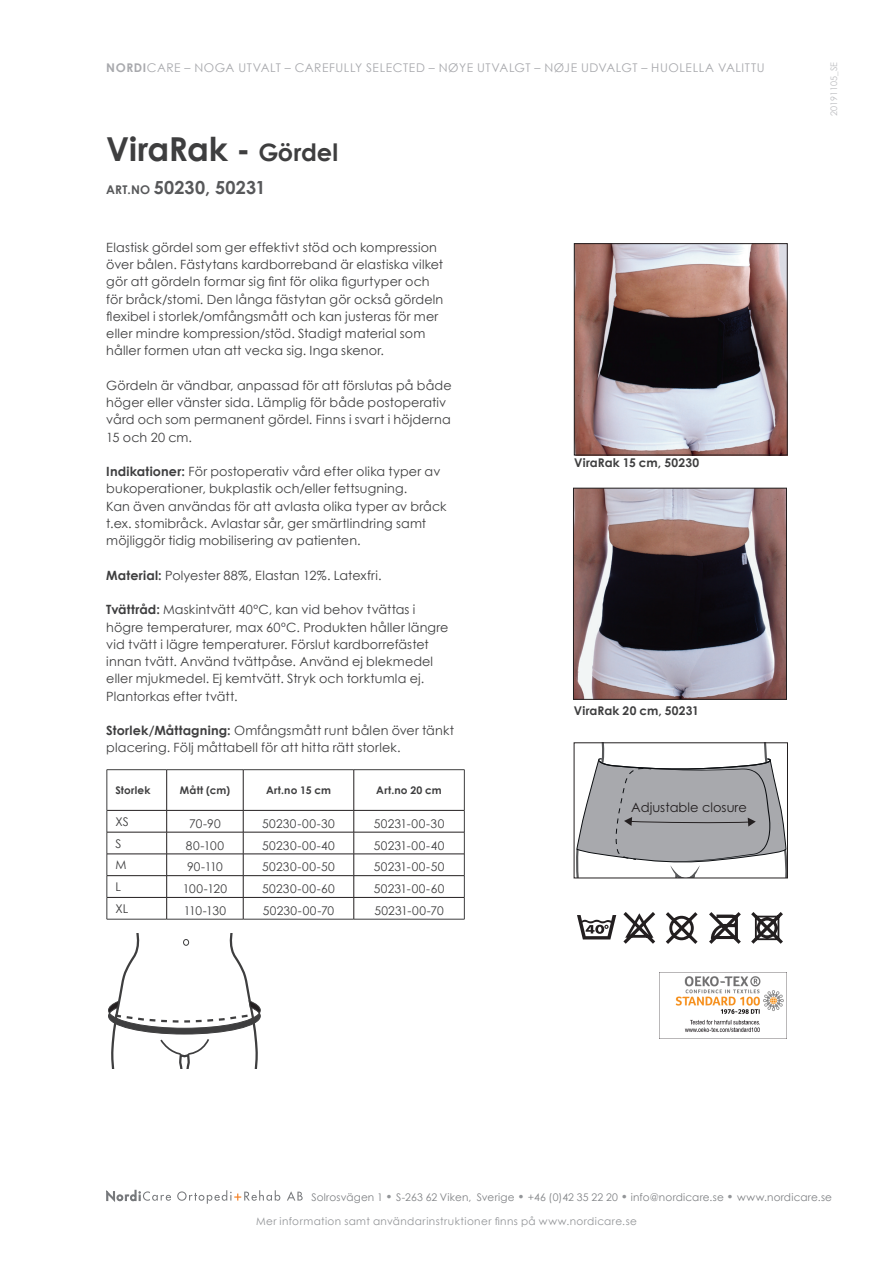
<style>
.page{position:relative;width:893px;height:1263px;background:#fff}
.page>*{position:absolute;margin:0;border:0;box-sizing:border-box;transform-origin:0 0}
.t1{font:700 33px "Century Gothic";letter-spacing:-.01em;color:#3e3e3f}
.t2{font:700 18px "Century Gothic";letter-spacing:.015em;color:#57585a}
.t3{font:13.05px "Century Gothic";color:#231f20}
.t4{font:12.75px/17.2px "Century Gothic";letter-spacing:.01em;color:#3e3e3f}
.t5{font:12px "Century Gothic";letter-spacing:.02em;color:#3e3e3f}
.t6{font:12px "Century Gothic";letter-spacing:.045em;color:#a8a9ad}
.t7{font:700 12px "Century Gothic";letter-spacing:.015em;color:#3e3e3f}
.t8{font:10.5px "Century Gothic";letter-spacing:.02em;color:#808285}
.t9{font:10.5px "Century Gothic";letter-spacing:.04em;color:#939598}
.t10{font:700 10.5px "Century Gothic";letter-spacing:.02em;color:#3e3e3f}
.t11{font:9px "Century Gothic";color:#bcbdc0}
.s1{font-weight:700}
.s2{font-size:24px}
.s3{font-size:12px}
.s4{font-weight:700;font-size:12px;color:#939598}
</style>
<div class="page">
<img style="left:576px;top:245px;width:209px;height:208px">
<div style="left:574px;top:243px;width:213px;height:212px;border:1px solid #231f20"></div>
<img style="left:575px;top:490px;width:210px;height:207px">
<div style="left:573px;top:488px;width:214px;height:211px;border:1px solid #231f20"></div>
<svg style="left:576px;top:745px;width:210px;height:131px"></svg>
<svg style="left:577px;top:915px;width:39px;height:24px"></svg>
<svg style="left:623px;top:912px;width:32px;height:32px"></svg>
<svg style="left:666px;top:912px;width:32px;height:32px"></svg>
<svg style="left:709px;top:912px;width:32px;height:32px"></svg>
<svg style="left:751px;top:912px;width:32px;height:32px"></svg>
<img style="left:659px;top:973px;width:128px;height:66px">
<svg style="left:106px;top:1190px;width:65px;height:12px"></svg>
<svg style="left:177px;top:1190px;width:103px;height:14px"></svg>
<svg style="left:287px;top:1191px;width:16px;height:9px"></svg>
<hr style="left:107px;top:769px;width:60px;height:1px;background:#3e3e3f">
<hr style="left:167px;top:769px;width:76px;height:1px;background:#3e3e3f">
<hr style="left:243px;top:769px;width:111px;height:1px;background:#3e3e3f">
<hr style="left:354px;top:769px;width:111px;height:1px;background:#3e3e3f">
<svg style="left:107px;top:770px;width:358px;height:149px"></svg>
<hr style="left:107px;top:832px;width:60px;height:1px;background:#231f20">
<hr style="left:167px;top:832px;width:76px;height:1px;background:#231f20">
<hr style="left:243px;top:832px;width:111px;height:1px;background:#231f20">
<hr style="left:354px;top:832px;width:110px;height:1px;background:#231f20">
<hr style="left:107px;top:854px;width:60px;height:1px;background:#231f20">
<hr style="left:167px;top:854px;width:76px;height:1px;background:#231f20">
<hr style="left:243px;top:854px;width:111px;height:1px;background:#231f20">
<hr style="left:354px;top:854px;width:110px;height:1px;background:#231f20">
<hr style="left:107px;top:875px;width:60px;height:1px;background:#231f20">
<hr style="left:167px;top:875px;width:76px;height:1px;background:#231f20">
<hr style="left:243px;top:875px;width:111px;height:1px;background:#231f20">
<hr style="left:354px;top:875px;width:110px;height:1px;background:#231f20">
<hr style="left:107px;top:897px;width:60px;height:1px;background:#231f20">
<hr style="left:167px;top:897px;width:76px;height:1px;background:#231f20">
<hr style="left:243px;top:897px;width:111px;height:1px;background:#231f20">
<hr style="left:354px;top:897px;width:110px;height:1px;background:#231f20">
<hr style="left:107px;top:919px;width:60px;height:1px;background:#3e3e3f">
<hr style="left:167px;top:919px;width:76px;height:1px;background:#3e3e3f">
<hr style="left:243px;top:919px;width:111px;height:1px;background:#3e3e3f">
<hr style="left:354px;top:919px;width:111px;height:1px;background:#3e3e3f">
<svg style="left:108px;top:933px;width:153px;height:135px"></svg>
<p class="t6" style="left:106px;top:60px;width:660px"><span class="s1">NORDI</span>CARE – NOGA UTVALT – CAREFULLY SELECTED – NØYE UTVALGT – NØJE UDVALGT – HUOLELLA VALITTU</p>
<h1 class="t1" style="left:106px;top:128px;width:233px">ViraRak - <span class="s2">Gördel</span></h1>
<h2 class="t2" style="left:106px;top:176px;width:161px"><span class="s3">ART.NO</span> 50230, 50231</h2>
<p class="t4" style="left:106px;top:238px;width:338px">Elastisk gördel som ger effektivt stöd och kompression över bålen. Fästytans kardborreband är elastiska vilket gör att gördeln formar sig fint för olika figurtyper och för bråck/stomi. Den långa fästytan gör också gördeln flexibel i storlek/omfångsmått och kan justeras för mer eller mindre kompression/stöd. Stadigt material som håller formen utan att vecka sig. Inga skenor.</p>
<p class="t4" style="left:106px;top:377px;width:347px">Gördeln är vändbar, anpassad för att förslutas på både höger eller vänster sida. Lämplig för både postoperativ vård och som permanent gördel. Finns i svart i höjderna 15 och 20 cm.</p>
<p class="t4" style="left:106px;top:463px;width:342px"><span class="s1">Indikationer:</span> För postoperativ vård efter olika typer av bukoperationer, bukplastik och/eller fettsugning.<br>Kan även användas för att avlasta olika typer av bråck t.ex. stomibråck. Avlastar sår, ger smärtlindring samt möjliggör tidig mobilisering av patienten.</p>
<p class="t4" style="left:106px;top:566px;width:277px"><span class="s1">Material:</span> Polyester 88%, Elastan 12%. Latexfri.</p>
<p class="t4" style="left:106px;top:601px;width:344px"><span class="s1">Tvättråd:</span> Maskintvätt 40ºC, kan vid behov tvättas i högre temperaturer, max 60ºC. Produkten håller längre vid tvätt i lägre temperaturer. Förslut kardborrefästet innan tvätt. Använd tvättpåse. Använd ej blekmedel eller mjukmedel. Ej kemtvätt. Stryk och torktumla ej.<br>Plantorkas efter tvätt.</p>
<p class="t4" style="left:106px;top:722px;width:349px"><span class="s1">Storlek/Måttagning:</span> Omfångsmått runt bålen över tänkt placering. Följ måttabell för att hitta rätt storlek.</p>
<p class="t10" style="left:115px;top:783px;width:37px">Storlek</p>
<p class="t10" style="left:180px;top:783px;width:52px">Mått (cm)</p>
<p class="t10" style="left:266px;top:783px;width:66px">Art.no 15 cm</p>
<p class="t10" style="left:376px;top:783px;width:67px">Art.no 20 cm</p>
<p class="t5" style="left:115px;top:814px;width:15px">XS</p>
<p class="t5" style="left:189px;top:816px;width:33px">70-90</p>
<p class="t5" style="left:262px;top:816px;width:74px">50230-00-30</p>
<p class="t5" style="left:374px;top:816px;width:72px">50231-00-30</p>
<p class="t5" style="left:115px;top:836px;width:7px">S</p>
<p class="t5" style="left:186px;top:838px;width:40px">80-100</p>
<p class="t5" style="left:262px;top:838px;width:74px">50230-00-40</p>
<p class="t5" style="left:374px;top:838px;width:72px">50231-00-40</p>
<p class="t5" style="left:115px;top:858px;width:13px">M</p>
<p class="t5" style="left:187px;top:860px;width:37px">90-110</p>
<p class="t5" style="left:262px;top:860px;width:74px">50230-00-50</p>
<p class="t5" style="left:374px;top:860px;width:72px">50231-00-50</p>
<p class="t5" style="left:115px;top:879px;width:7px">L</p>
<p class="t5" style="left:183px;top:881px;width:46px">100-120</p>
<p class="t5" style="left:262px;top:881px;width:74px">50230-00-60</p>
<p class="t5" style="left:374px;top:881px;width:72px">50231-00-60</p>
<p class="t5" style="left:115px;top:901px;width:14px">XL</p>
<p class="t5" style="left:184px;top:903px;width:44px">110-130</p>
<p class="t5" style="left:263px;top:903px;width:73px">50230-00-70</p>
<p class="t5" style="left:374px;top:903px;width:71px">50231-00-70</p>
<p class="t7" style="left:574px;top:455px;width:127px">ViraRak 15 cm, 50230</p>
<p class="t7" style="left:574px;top:703px;width:127px">ViraRak 20 cm, 50231</p>
<p class="t3" style="left:631px;top:799px;width:117px">Adjustable closure</p>
<p class="t11" style="left:828px;top:116px;width:55px;rotate:-90deg">20191105_SE</p>
<p class="t8" style="left:311px;top:1190px;width:522px">Solrosvägen 1 <span class="s4">•</span> S-263 62 Viken, Sverige <span class="s4">•</span> +46 (0)42 35 22 20 <span class="s4">•</span> info@nordicare.se <span class="s4">•</span> www.nordicare.se</p>
<p class="t9" style="left:256px;top:1214px;width:382px">Mer information samt användarinstruktioner finns på www.nordicare.se</p>
</div>
